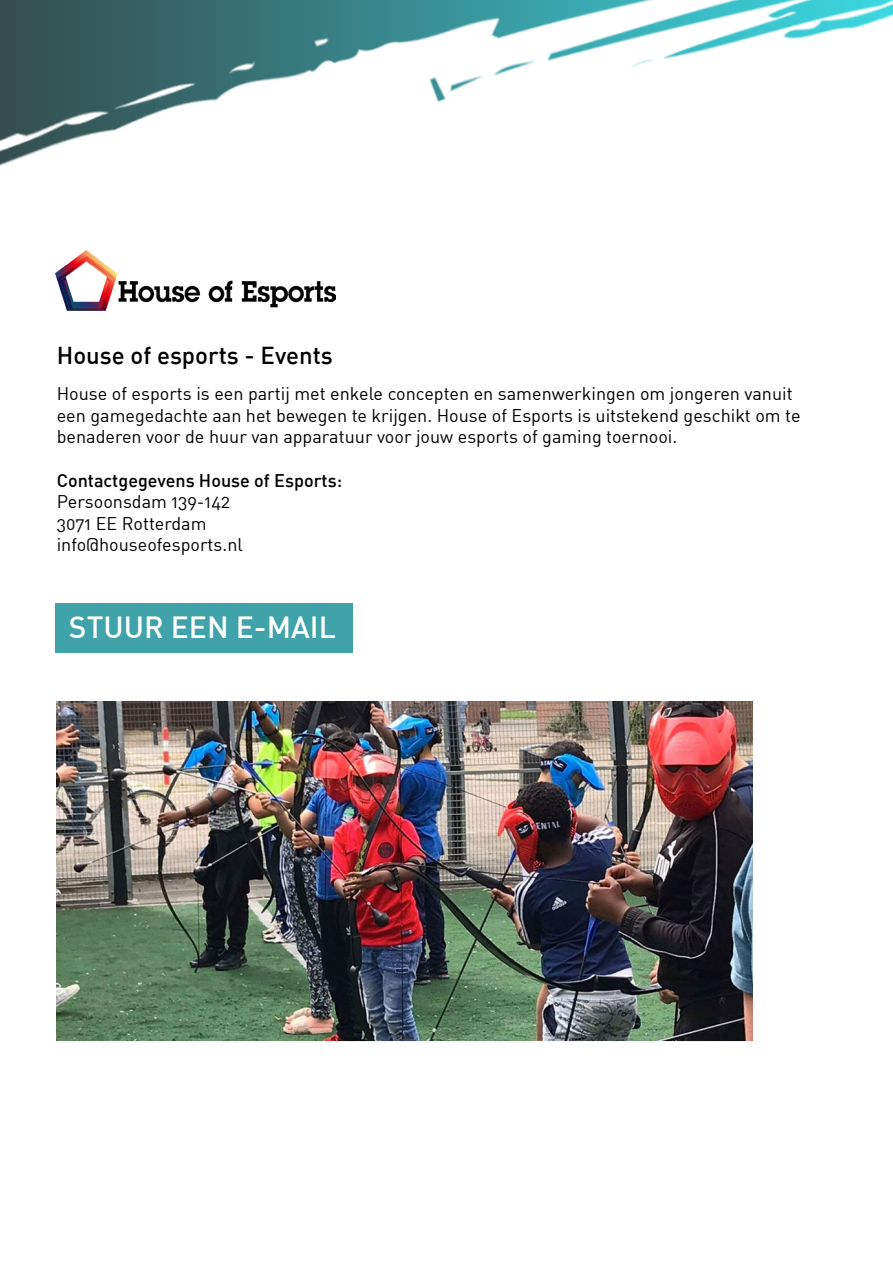
<style>
.page{position:relative;width:893px;height:1263px;background:#fff}
.page>*{position:absolute;margin:0;border:0;box-sizing:border-box;transform-origin:0 0}
.t1{font:500 30px "DIN";color:#fff}
.t2{font:500 24px "DIN";color:#000}
.t3{font:18px/21.6px "DIN Regular Alternate";color:#000}
.t4{font:500 18px "DIN";color:#000}
</style>
<div class="page">
<img style="left:0;top:0;width:893px;height:311px">
<svg style="left:174px;top:45px;width:719px;height:266px"></svg>
<img style="left:56px;top:251px;width:279px;height:59px">
<img style="left:57px;top:702px;width:695px;height:340px">
<div style="left:56px;top:603px;width:297px;height:50px;background:#3fa3a9"></div>
<h2 class="t2" style="left:57px;top:340px;width:278px">House of esports - Events</h2>
<p class="t3" style="left:57px;top:383px;width:745px">House of esports is een partij met enkele concepten en samenwerkingen om jongeren vanuit een gamegedachte aan het bewegen te krijgen. House of Esports is uitstekend geschikt om te benaderen voor de huur van apparatuur voor jouw esports of gaming toernooi.</p>
<p class="t4" style="left:57px;top:469px;width:287px">Contactgegevens House of Esports:</p>
<p class="t3" style="left:57px;top:491px;width:188px">Persoonsdam 139-142<br>3071 EE Rotterdam info@houseofesports.nl</p>
<h1 class="t1" style="left:69px;top:608px;width:268px">STUUR EEN E-MAIL</h1>
</div>
